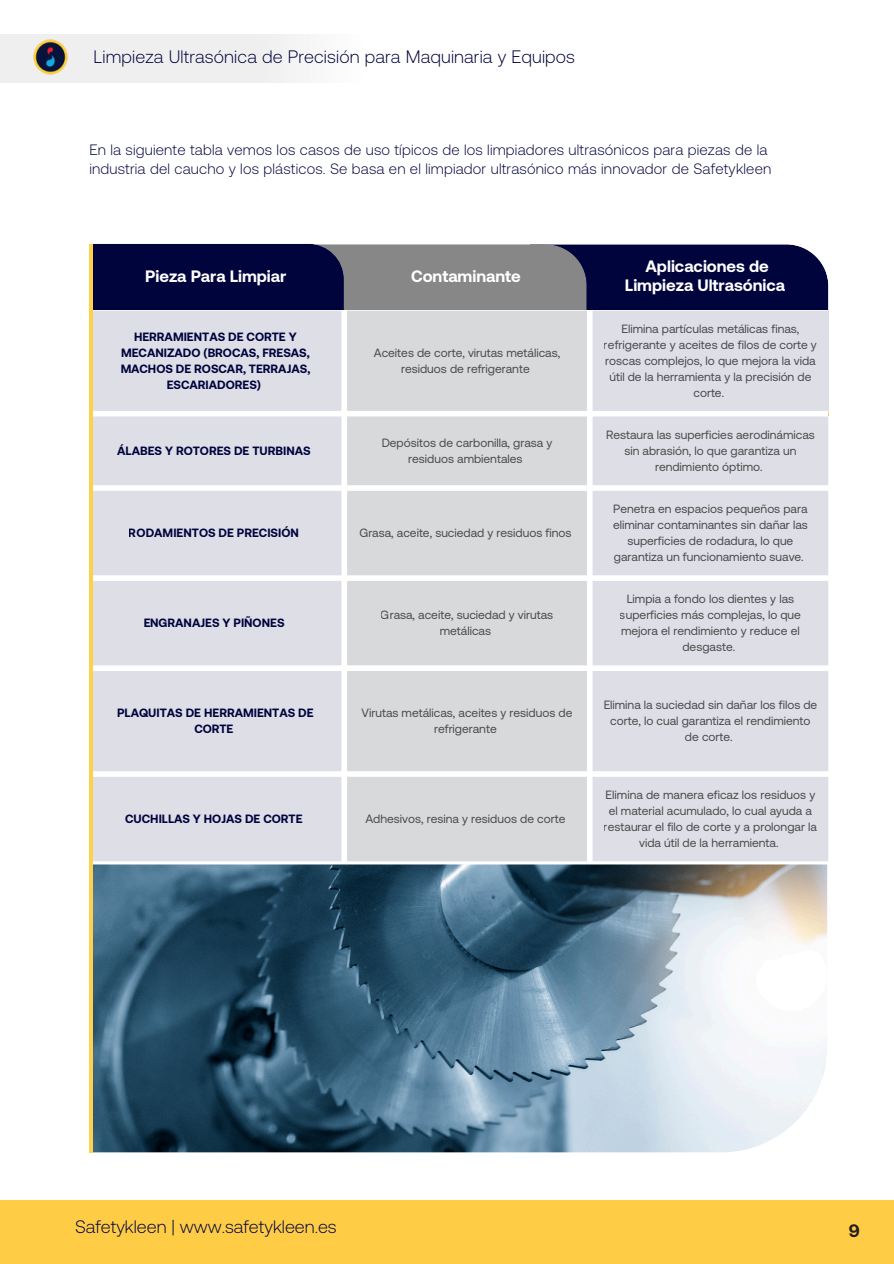
<style>
.page{position:relative;width:894px;height:1264px;background:#fff}
.page>*{position:absolute;margin:0;border:0;box-sizing:border-box;transform-origin:0 0}
.t1{font:300 18px "Aeonik";letter-spacing:.01em;color:#00043d}
.t2{font:700 18px "Aeonik";color:#231f20}
.t3{font:700 16.5px/19.2px "Aeonik";color:#fff;text-align:center}
.t4{font:300 15px/19.2px "Aeonik";letter-spacing:.01em;color:#00043d}
.t5{font:12px/16px "Aeonik";color:#4b4b4b;text-align:center}
.t6{font:700 12px/16px "Aeonik";color:#00043d;text-align:center}
</style>
<div class="page">
<img style="left:27px;top:34px;width:48px;height:47px">
<div style="left:0;top:1200px;width:893px;height:63px;background:#ffcc46"></div>
<div style="left:586px;top:244px;width:242px;height:67px;background:#00043d"></div>
<div style="left:344px;top:244px;width:242px;height:67px;background:#878787"></div>
<div style="left:93px;top:244px;width:251px;height:67px;background:#00043d"></div>
<svg style="left:93px;top:311px;width:735px;height:550px;fill:#dedee7"></svg>
<div style="left:347px;top:311px;width:239px;height:550px;background:#d8d9da"></div>
<img style="left:93px;top:864px;width:733px;height:288px">
<hr style="left:89px;top:244px;width:4px;height:908px;background:#ffd14a">
<h1 class="t1" style="left:94px;top:46px;width:483px">Limpieza Ultrasónica de Precisión para Maquinaria y Equipos</h1>
<p class="t4" style="left:89px;top:140px;width:683px">En la siguiente tabla vemos los casos de uso típicos de los limpiadores ultrasónicos para piezas de la industria del caucho y los plásticos. Se basa en el limpiador ultrasónico más innovador de Safetykleen</p>
<h2 class="t3" style="left:145px;top:267px;width:143px">Pieza Para Limpiar</h2>
<h2 class="t3" style="left:411px;top:267px;width:111px">Contaminante</h2>
<h2 class="t3" style="left:624px;top:256px;width:161px">Aplicaciones de<br>Limpieza Ultrasónica</h2>
<p class="t6" style="left:120px;top:328px;width:191px">HERRAMIENTAS DE CORTE Y<br>MECANIZADO (BROCAS, FRESAS,<br>MACHOS DE ROSCAR, TERRAJAS,<br>ESCARIADORES)</p>
<p class="t5" style="left:373px;top:345px;width:188px">Aceites de corte, virutas metálicas, residuos de refrigerante</p>
<p class="t5" style="left:603px;top:320px;width:214px">Elimina partículas metálicas finas, refrigerante y aceites de filos de corte y roscas complejos, lo que mejora la vida útil de la herramienta y la precisión de corte.</p>
<p class="t6" style="left:117px;top:442px;width:195px">ÁLABES Y ROTORES DE TURBINAS</p>
<p class="t5" style="left:381px;top:434px;width:172px">Depósitos de carbonilla, grasa y residuos ambientales</p>
<p class="t5" style="left:606px;top:426px;width:210px">Restaura las superficies aerodinámicas sin abrasión, lo que garantiza un rendimiento óptimo.</p>
<p class="t6" style="left:129px;top:524px;width:171px">RODAMIENTOS DE PRECISIÓN</p>
<p class="t5" style="left:359px;top:525px;width:213px">Grasa, aceite, suciedad y residuos finos</p>
<p class="t6" style="left:143px;top:615px;width:143px">ENGRANAJES Y PIÑONES</p>
<p class="t5" style="left:380px;top:607px;width:174px">Grasa, aceite, suciedad y virutas metálicas</p>
<p class="t5" style="left:613px;top:501px;width:196px">Penetra en espacios pequeños para eliminar contaminantes sin dañar las superficies de rodadura, lo que garantiza un funcionamiento suave.</p>
<p class="t5" style="left:619px;top:591px;width:183px">Limpia a fondo los dientes y las superficies más complejas, lo que mejora el rendimiento y reduce el desgaste.</p>
<p class="t6" style="left:117px;top:705px;width:198px">PLAQUITAS DE HERRAMIENTAS DE<br>CORTE</p>
<p class="t5" style="left:361px;top:705px;width:212px">Virutas metálicas, aceites y residuos de refrigerante</p>
<p class="t5" style="left:603px;top:697px;width:215px">Elimina la suciedad sin dañar los filos de corte, lo cual garantiza el rendimiento de corte.</p>
<p class="t6" style="left:125px;top:810px;width:179px">CUCHILLAS Y HOJAS DE CORTE</p>
<p class="t5" style="left:365px;top:810px;width:201px">Adhesivos, resina y residuos de corte</p>
<p class="t5" style="left:603px;top:786px;width:214px">Elimina de manera eficaz los residuos y el material acumulado, lo cual ayuda a restaurar el filo de corte y a prolongar la vida útil de la herramienta.</p>
<h1 class="t1" style="left:75px;top:1216px;width:263px">Safetykleen | www.safetykleen.es</h1>
<h1 class="t2" style="left:848px;top:1220px;width:13px">9</h1>
</div>
